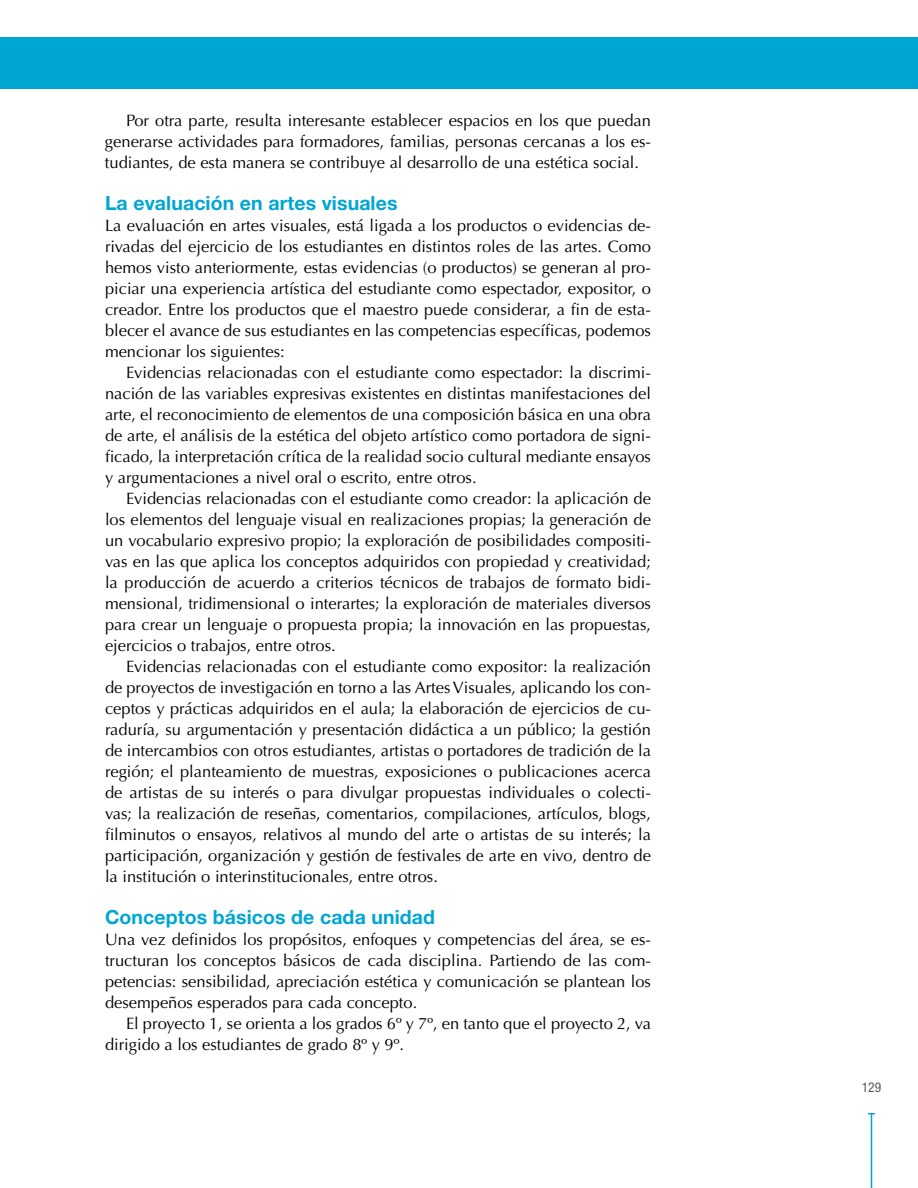
<style>
.page{position:relative;width:918px;height:1188px;background:#fff}
.page>*{position:absolute;margin:0;border:0;box-sizing:border-box;transform-origin:0 0}
.t1{font:700 19.5px "Helvetica Neue LT Std";letter-spacing:.005em;color:#00a6d3}
.t2{font:16.5px/21px "Optima LT Std";color:#000;text-align:justify}
.t3{font:condensed 13.5px "Helvetica Neue LT Std";color:#58595b}
</style>
<div class="page">
<hr style="left:871px;top:1114px;width:1px;height:74px;background:#00a6d3">
<div style="left:0;top:37px;width:918px;height:51px;background:#00a6d3"></div>
<p class="t2" style="left:105px;top:110px;width:548px;text-indent:21px">Por otra parte, resulta interesante establecer espacios en los que puedan generarse actividades para formadores, familias, personas cercanas a los es&shy;tudiantes, de esta manera se contribuye al desarrollo de una estética social.</p>
<p class="t1" style="left:105px;top:191px;width:294px">La evaluación en artes visuales</p>
<p class="t2" style="left:105px;top:215px;width:548px">La evaluación en artes visuales, está ligada a los productos o evidencias de&shy;rivadas del ejercicio de los estudiantes en distintos roles de las artes. Como hemos visto anteriormente, estas evidencias (o productos) se generan al pro&shy;piciar una experiencia artística del estudiante como espectador, expositor, o creador. Entre los productos que el maestro puede considerar, a fin de esta&shy;blecer el avance de sus estudiantes en las competencias específicas, podemos mencionar los siguientes:</p>
<p class="t2" style="left:105px;top:362px;width:548px;text-indent:21px">Evidencias relacionadas con el estudiante como espectador: la discrimi&shy;nación de las variables expresivas existentes en distintas manifestaciones del arte, el reconocimiento de elementos de una composición básica en una obra de arte, el análisis de la estética del objeto artístico como portadora de signi&shy;ficado, la interpretación crítica de la realidad socio cultural mediante ensayos y argumentaciones a nivel oral o escrito, entre otros.</p>
<p class="t2" style="left:105px;top:488px;width:548px;text-indent:21px">Evidencias relacionadas con el estudiante como creador: la aplicación de los elementos del lenguaje visual en realizaciones propias; la generación de un vocabulario expresivo propio; la exploración de posibilidades compositi&shy;vas en las que aplica los conceptos adquiridos con propiedad y creatividad; la producción de acuerdo a criterios técnicos de trabajos de formato bidi&shy;mensional, tridimensional o interartes; la exploración de materiales diversos para crear un lenguaje o propuesta propia; la innovación en las propuestas, ejercicios o trabajos, entre otros.</p>
<p class="t2" style="left:105px;top:656px;width:548px;text-indent:21px">Evidencias relacionadas con el estudiante como expositor: la realización de proyectos de investigación en torno a las Artes Visuales, aplicando los con&shy;ceptos y prácticas adquiridos en el aula; la elaboración de ejercicios de cu&shy;raduría, su argumentación y presentación didáctica a un público; la gestión de intercambios con otros estudiantes, artistas o portadores de tradición de la región; el planteamiento de muestras, exposiciones o publicaciones acerca de artistas de su interés o para divulgar propuestas individuales o colecti&shy;vas; la realización de reseñas, comentarios, compilaciones, artículos, blogs, filminutos o ensayos, relativos al mundo del arte o artistas de su interés; la participación, organización y gestión de festivales de arte en vivo, dentro de la institución o interinstitucionales, entre otros.</p>
<p class="t1" style="left:105px;top:905px;width:332px">Conceptos básicos de cada unidad</p>
<p class="t2" style="left:105px;top:929px;width:548px">Una vez definidos los propósitos, enfoques y competencias del área, se es&shy;tructuran los conceptos básicos de cada disciplina. Partiendo de las com&shy;petencias: sensibilidad, apreciación estética y comunicación se plantean los desempeños esperados para cada concepto.</p>
<p class="t2" style="left:105px;top:1013px;width:548px;text-indent:21px">El proyecto 1, se orienta a los grados 6º y 7º, en tanto que el proyecto 2, va dirigido a los estudiantes de grado 8º y 9º.</p>
<p class="t3" style="left:862px;top:1079px;width:21px">129</p>
</div>
